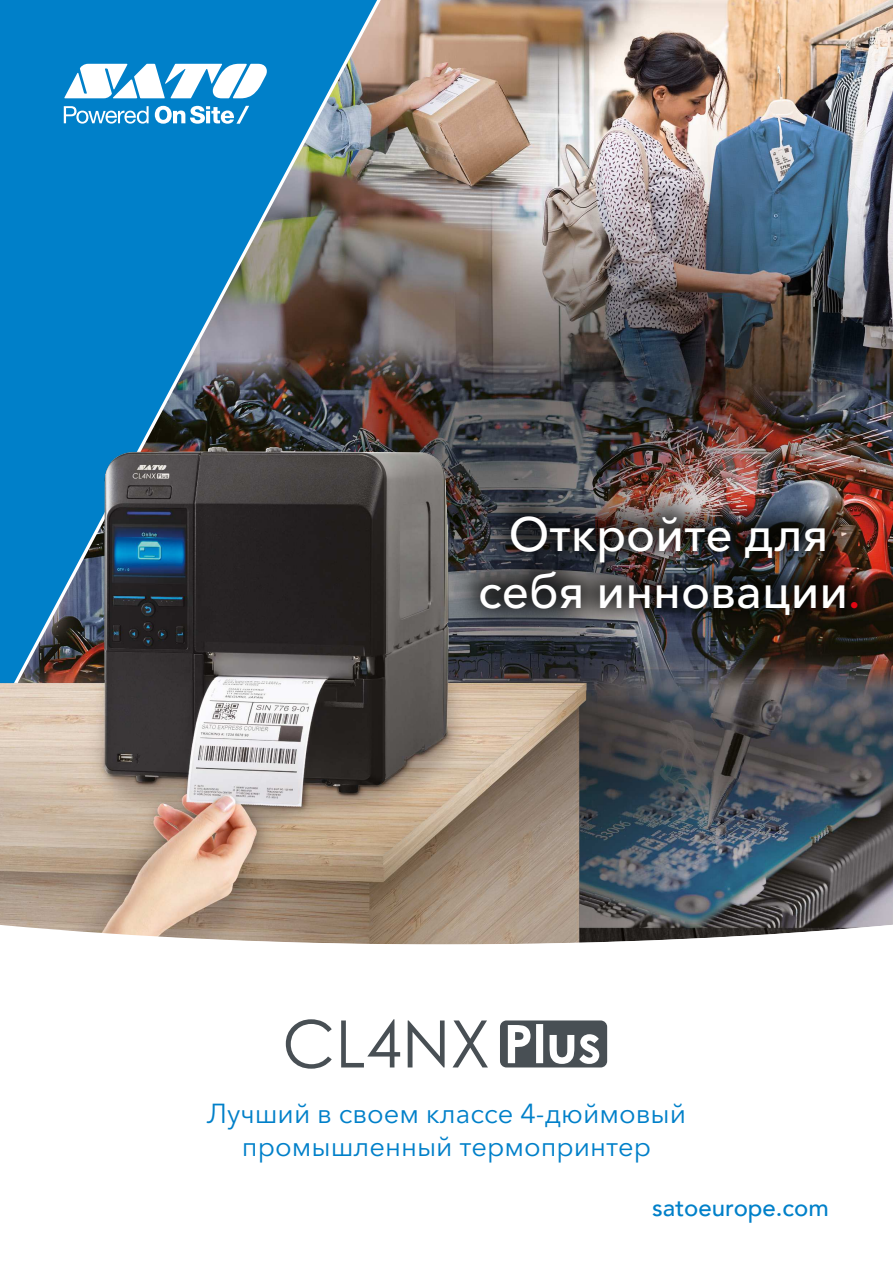
<style>
.page{position:relative;width:893px;height:1263px;background:#fff}
.page>*{position:absolute;margin:0;border:0;box-sizing:border-box;transform-origin:0 0}
.t1{font:500 47.7px/57.3px "Avenir Next Cyr";color:#fff;text-align:center}
.t2{font:27.3px/32.7px "Avenir Next Cyr";color:#0080c9;text-align:center}
.t3{font:500 24px "Avenir";color:#0080c9}
.s1{color:#e30613}
</style>
<div class="page">
<img style="left:421px;top:0;width:472px;height:924px">
<img style="left:0;top:0;width:421px;height:393px">
<img style="left:0;top:393px;width:692px;height:531px">
<svg style="left:0;top:924px;width:893px;height:144px"></svg>
<svg style="left:286px;top:1019px;width:46px;height:50px"></svg>
<svg style="left:341px;top:1019px;width:59px;height:48px"></svg>
<svg style="left:408px;top:1020px;width:37px;height:47px"></svg>
<svg style="left:452px;top:1020px;width:36px;height:47px"></svg>
<svg style="left:500px;top:1020px;width:107px;height:47px"></svg>
<svg style="left:64px;top:106px;width:85px;height:18px"></svg>
<svg style="left:155px;top:106px;width:94px;height:18px"></svg>
<svg style="left:64px;top:64px;width:203px;height:34px"></svg>
<div style="left:452px;top:485px;width:430px;height:153px;background:#000;opacity:.75"></div>
<img style="left:85px;top:429px;width:607px;height:251px">
<h1 class="t1" style="left:478px;top:505px;width:384px">Откройте для себя инновации<span class="s1">.</span></h1>
<p class="t2" style="left:207px;top:1097px;width:481px">Лучший в своем классе 4-дюймовый промышленный термопринтер</p>
<p class="t3" style="left:652px;top:1198px;width:178px">satoeurope.com</p>
</div>
